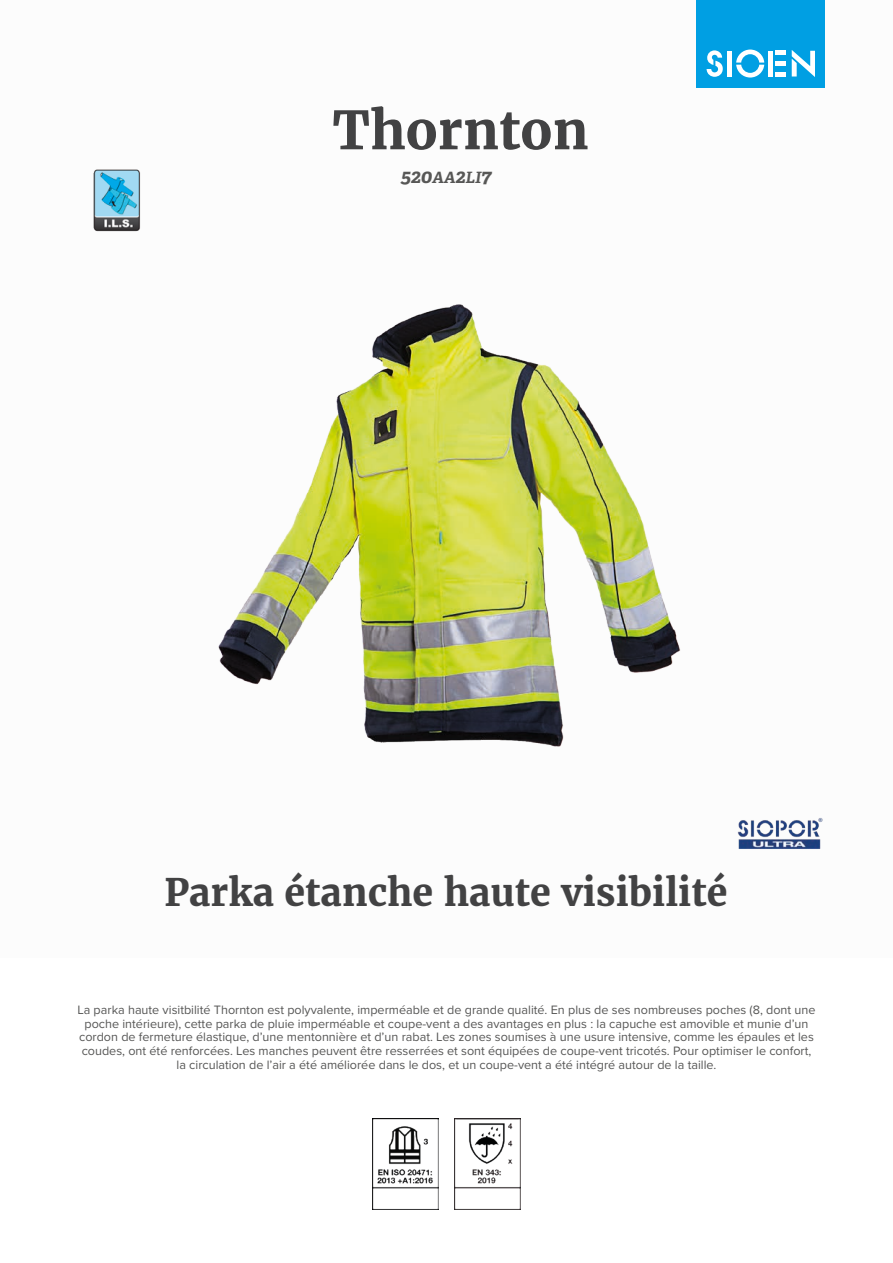
<style>
.page{position:relative;width:893px;height:1263px;background:#fff}
.page>*{position:absolute;margin:0;border:0;box-sizing:border-box;transform-origin:0 0}
.t1{font:700 52.5px "Merriweather";color:#424243}
.t2{font:700 37.5px "Merriweather";color:#424243}
.t3{font:italic 700 19.5px "Adelle";color:#575756}
.t4{font:12.6px/13.6px "Proxima Nova";color:#575756;text-align:center}
.s1{font-size:15.6px}
</style>
<div class="page">
<div style="left:697px;top:0;width:128px;height:88px;background:#009fe3"></div>
<svg style="left:707px;top:50px;width:16px;height:27px"></svg>
<svg style="left:736px;top:50px;width:28px;height:28px"></svg>
<div style="left:727px;top:51px;width:5px;height:26px;background:#fff"></div>
<div style="left:768px;top:51px;width:5px;height:26px;background:#fff"></div>
<div style="left:775px;top:72px;width:11px;height:5px;background:#fff"></div>
<div style="left:775px;top:61px;width:11px;height:5px;background:#fff"></div>
<hr style="left:775px;top:51px;width:11px;height:4px;background:#fff">
<svg style="left:792px;top:50px;width:23px;height:27px"></svg>
<img style="left:93px;top:169px;width:48px;height:63px">
<img style="left:737px;top:817px;width:86px;height:32px">
<img style="left:372px;top:1118px;width:66px;height:92px">
<img style="left:454px;top:1118px;width:67px;height:92px">
<img style="left:218px;top:304px;width:463px;height:443px">
<h1 class="t1" style="left:333px;top:95px;width:258px">Thornton</h1>
<h3 class="t3" style="left:401px;top:164px;width:92px">520<span class="s1">AA</span>2<span class="s1">LI</span>7</h3>
<h2 class="t2" style="left:164px;top:867px;width:565px">Parka étanche haute visibilité</h2>
<p class="t4" style="left:78px;top:1002px;width:739px">La parka haute visitbilité Thornton est polyvalente, imperméable et de grande qualité. En plus de ses nombreuses poches (8, dont une poche intérieure), cette parka de pluie imperméable et coupe-vent a des avantages en plus : la capuche est amovible et munie d’un cordon de fermeture élastique, d’une mentonnière et d’un rabat. Les zones soumises à une usure intensive, comme les épaules et les coudes, ont été renforcées. Les manches peuvent être resserrées et sont équipées de coupe-vent tricotés. Pour optimiser le confort, la circulation de l’air a été améliorée dans le dos, et un coupe-vent a été intégré autour de la taille.</p>
</div>
